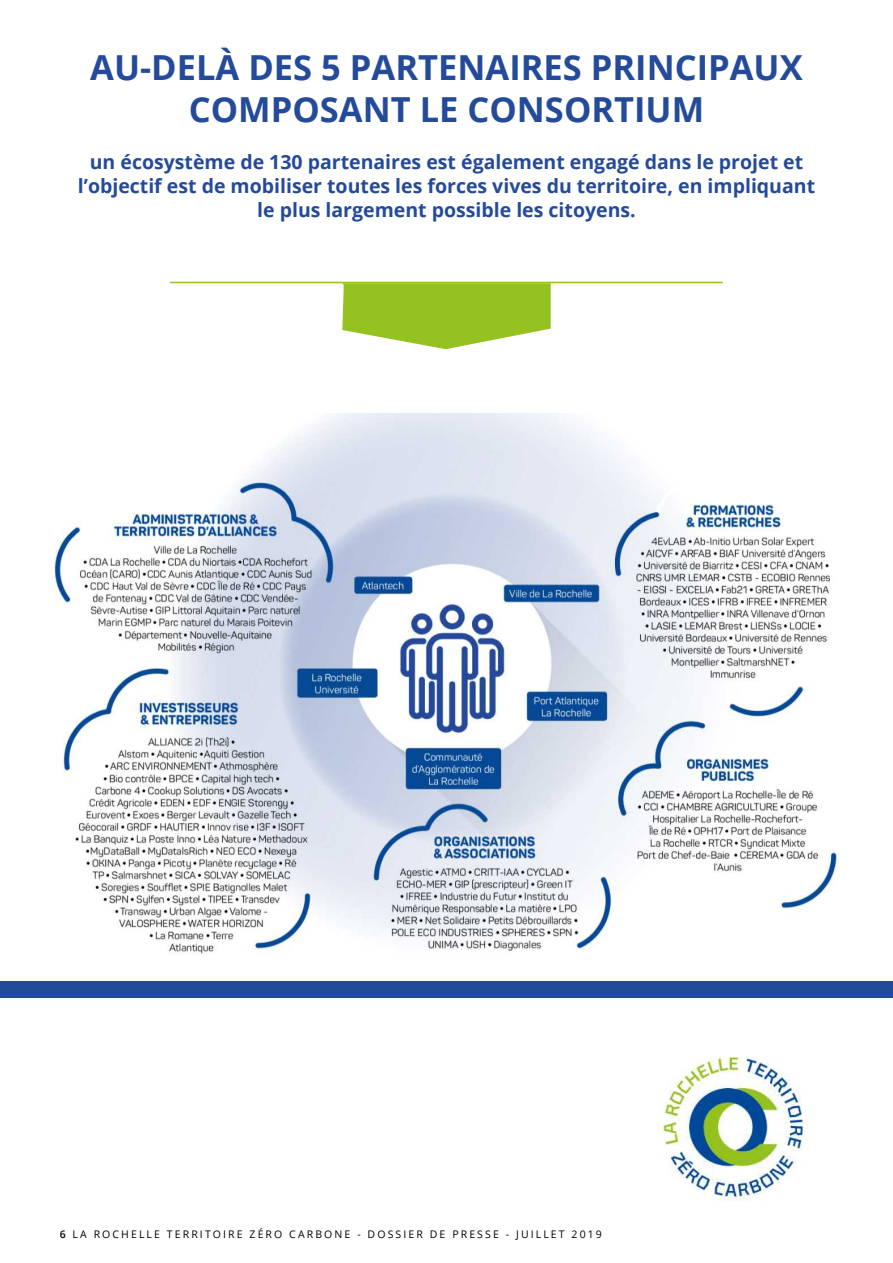
<style>
.page{position:relative;width:893px;height:1263px;background:#fff}
.page>*{position:absolute;margin:0;border:0;box-sizing:border-box;transform-origin:0 0}
.t1{font:700 34.5px/41.4px "Open Sans";color:#244a9a;text-align:center}
.t2{font:700 19.5px/24px "Open Sans";color:#244a9a;text-align:center}
.t3{font:10.5px "Open Sans";letter-spacing:.2em;color:#000}
.s1{font-weight:600}
</style>
<div class="page">
<img style="left:54px;top:414px;width:785px;height:540px">
<svg style="left:342px;top:283px;width:209px;height:66px;background:#a5ca43"></svg>
<hr style="left:170px;top:282px;width:553px;height:1px;background:#95c11f">
<div style="left:0;top:981px;width:893px;height:17px;background:#244a9a"></div>
<img style="left:658px;top:1056px;width:147px;height:145px">
<h1 class="t1" style="left:90px;top:46px;width:714px">AU-DELÀ DES 5 PARTENAIRES PRINCIPAUX<br>COMPOSANT LE CONSORTIUM</h1>
<p class="t2" style="left:78px;top:149px;width:739px">un écosystème de 130 partenaires est également engagé dans le projet et l’objectif est de mobiliser toutes les forces vives du territoire, en impliquant le plus largement possible les citoyens.</p>
<p class="t3" style="left:60px;top:1227px;width:544px"><span class="s1">6</span> LA ROCHELLE TERRITOIRE ZÉRO CARBONE - DOSSIER DE PRESSE - JUILLET 2019</p>
</div>
